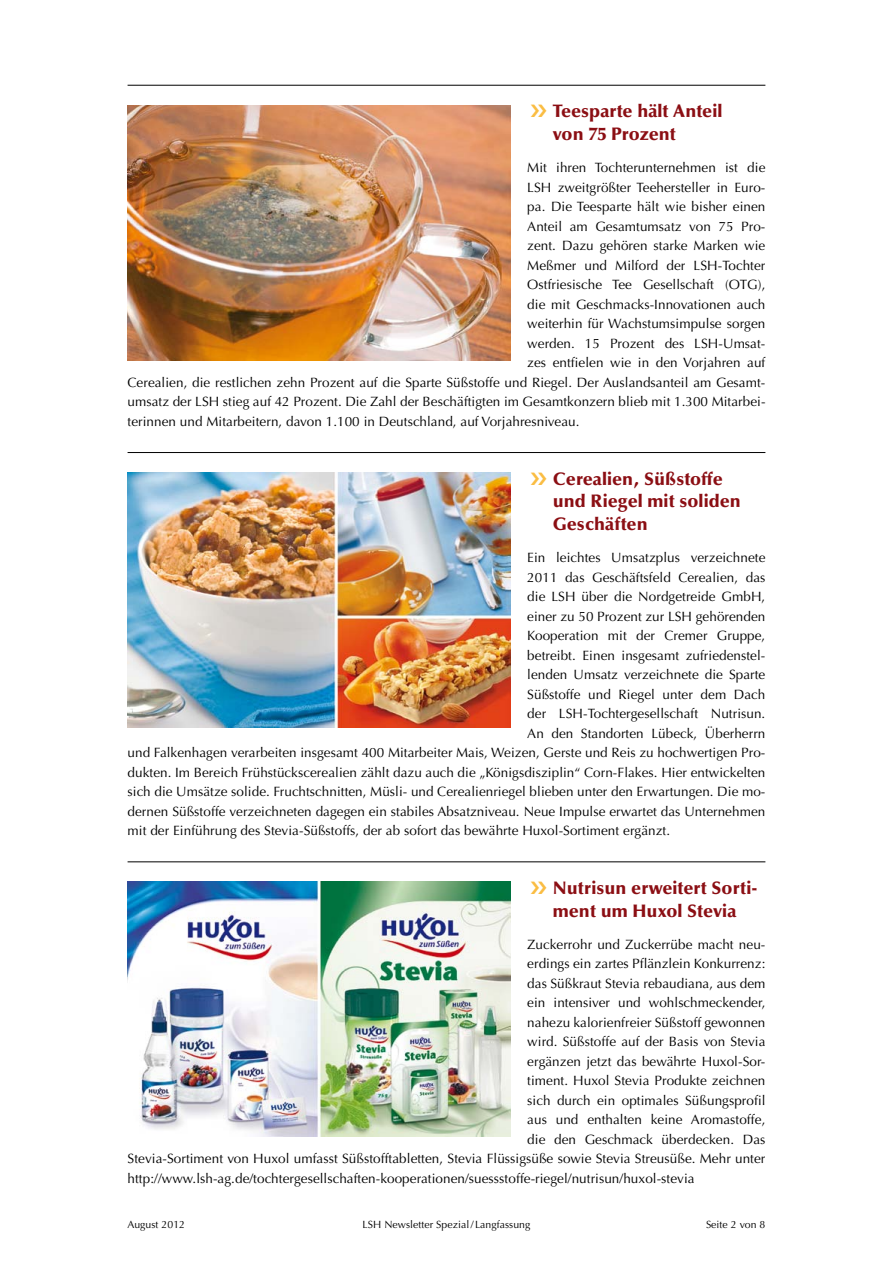
<style>
.page{position:relative;width:893px;height:1263px;background:#fff}
.page>*{position:absolute;margin:0;border:0;box-sizing:border-box;transform-origin:0 0}
.t1{font:900 18px/22.5px "Optima LT Pro";letter-spacing:.005em;color:#8b0e13}
.t2{font:13.5px "Optima LT Pro";letter-spacing:.005em;color:#000}
.t3{font:10.5px "Optima LT Pro";letter-spacing:.005em;color:#000}
</style>
<div class="page">
<hr style="left:128px;top:85px;width:637px;height:1px;background:#000">
<hr style="left:128px;top:452px;width:637px;height:1px;background:#000">
<hr style="left:128px;top:861px;width:637px;height:1px;background:#000">
<img style="left:128px;top:105px;width:382px;height:255px">
<img style="left:128px;top:472px;width:382px;height:255px">
<img style="left:128px;top:882px;width:382px;height:255px">
<h1 class="t1" style="left:553px;top:100px;width:171px">Teesparte hält Anteil von 75 Prozent</h1>
<p class="t2" style="left:527px;top:159px;width:240px">Mit ihren Tochterunternehmen ist die</p>
<p class="t2" style="left:527px;top:179px;width:240px">LSH zweitgrößter Teehersteller in Euro-</p>
<p class="t2" style="left:527px;top:198px;width:240px">pa. Die Teesparte hält wie bisher einen</p>
<p class="t2" style="left:527px;top:218px;width:240px">Anteil am Gesamtumsatz von 75 Pro-</p>
<p class="t2" style="left:527px;top:237px;width:240px">zent. Dazu gehören starke Marken wie</p>
<p class="t2" style="left:527px;top:257px;width:240px">Meßmer und Milford der LSH-Tochter</p>
<p class="t2" style="left:527px;top:276px;width:240px">Ostfriesische Tee Gesellschaft (OTG),</p>
<p class="t2" style="left:527px;top:296px;width:240px">die mit Geschmacks-Innovationen auch</p>
<p class="t2" style="left:527px;top:315px;width:240px">weiterhin für Wachstumsimpulse sorgen</p>
<p class="t2" style="left:527px;top:335px;width:240px">werden. 15 Prozent des LSH-Umsat-</p>
<p class="t2" style="left:527px;top:354px;width:240px">zes entfielen wie in den Vorjahren auf</p>
<p class="t2" style="left:128px;top:374px;width:638px">Cerealien, die restlichen zehn Prozent auf die Sparte Süßstoffe und Riegel. Der Auslandsanteil am Gesamt-</p>
<p class="t2" style="left:128px;top:393px;width:639px">umsatz der LSH stieg auf 42 Prozent. Die Zahl der Beschäftigten im Gesamtkonzern blieb mit 1.300 Mitarbei-</p>
<p class="t2" style="left:128px;top:413px;width:453px">terinnen und Mitarbeitern, davon 1.100 in Deutschland, auf Vorjahresniveau.</p>
<h1 class="t1" style="left:553px;top:467px;width:190px">Cerealien, Süßstoffe und Riegel mit soliden<br>Geschäften</h1>
<p class="t2" style="left:527px;top:549px;width:240px">Ein leichtes Umsatzplus verzeichnete</p>
<p class="t2" style="left:527px;top:568px;width:240px">2011 das Geschäftsfeld Cerealien, das</p>
<p class="t2" style="left:527px;top:588px;width:240px">die LSH über die Nordgetreide GmbH,</p>
<p class="t2" style="left:527px;top:607px;width:240px">einer zu 50 Prozent zur LSH gehörenden</p>
<p class="t2" style="left:527px;top:627px;width:240px">Kooperation mit der Cremer Gruppe,</p>
<p class="t2" style="left:527px;top:646px;width:240px">betreibt. Einen insgesamt zufriedenstel-</p>
<p class="t2" style="left:527px;top:666px;width:240px">lenden Umsatz verzeichnete die Sparte</p>
<p class="t2" style="left:527px;top:685px;width:240px">Süßstoffe und Riegel unter dem Dach</p>
<p class="t2" style="left:527px;top:705px;width:240px">der LSH-Tochtergesellschaft Nutrisun.</p>
<p class="t2" style="left:527px;top:724px;width:240px">An den Standorten Lübeck, Überherrn</p>
<p class="t2" style="left:128px;top:744px;width:639px">und Falkenhagen verarbeiten insgesamt 400 Mitarbeiter Mais, Weizen, Gerste und Reis zu hochwertigen Pro-</p>
<p class="t2" style="left:128px;top:763px;width:639px">dukten. Im Bereich Frühstückscerealien zählt dazu auch die „Königsdisziplin“ Corn-Flakes. Hier entwickelten</p>
<p class="t2" style="left:128px;top:783px;width:639px">sich die Umsätze solide. Fruchtschnitten, Müsli- und Cerealienriegel blieben unter den Erwartungen. Die mo-</p>
<p class="t2" style="left:128px;top:802px;width:639px">dernen Süßstoffe verzeichneten dagegen ein stabiles Absatzniveau. Neue Impulse erwartet das Unternehmen</p>
<p class="t2" style="left:128px;top:822px;width:544px">mit der Einführung des Stevia-Süßstoffs, der ab sofort das bewährte Huxol-Sortiment ergänzt.</p>
<h1 class="t1" style="left:553px;top:877px;width:206px">Nutrisun erweitert Sorti&shy;ment um Huxol Stevia</h1>
<p class="t2" style="left:527px;top:936px;width:240px">Zuckerrohr und Zuckerrübe macht neu-</p>
<p class="t2" style="left:527px;top:955px;width:240px">erdings ein zartes Pflänzlein Konkurrenz:</p>
<p class="t2" style="left:527px;top:975px;width:240px">das Süßkraut Stevia rebaudiana, aus dem</p>
<p class="t2" style="left:527px;top:994px;width:240px">ein intensiver und wohlschmeckender,</p>
<p class="t2" style="left:527px;top:1014px;width:240px">nahezu kalorienfreier Süßstoff gewonnen</p>
<p class="t2" style="left:527px;top:1033px;width:240px">wird. Süßstoffe auf der Basis von Stevia</p>
<p class="t2" style="left:527px;top:1053px;width:240px">ergänzen jetzt das bewährte Huxol-Sor-</p>
<p class="t2" style="left:527px;top:1072px;width:240px">timent. Huxol Stevia Produkte zeichnen</p>
<p class="t2" style="left:527px;top:1092px;width:240px">sich durch ein optimales Süßungsprofil</p>
<p class="t2" style="left:527px;top:1111px;width:240px">aus und enthalten keine Aromastoffe,</p>
<p class="t2" style="left:527px;top:1131px;width:240px">die den Geschmack überdecken. Das</p>
<p class="t2" style="left:128px;top:1150px;width:639px">Stevia-Sortiment von Huxol umfasst Süßstofftabletten, Stevia Flüssigsüße sowie Stevia Streusüße. Mehr unter</p>
<p class="t2" style="left:128px;top:1170px;width:569px">http://www.lsh-ag.de/tochtergesellschaften-kooperationen/suessstoffe-riegel/nutrisun/huxol-stevia</p>
<p class="t3" style="left:128px;top:1218px;width:59px">August 2012</p>
<p class="t3" style="left:363px;top:1218px;width:169px">LSH Newsletter Spezial/ Langfassung</p>
<p class="t3" style="left:706px;top:1218px;width:61px">Seite 2 von 8</p>
</div>
